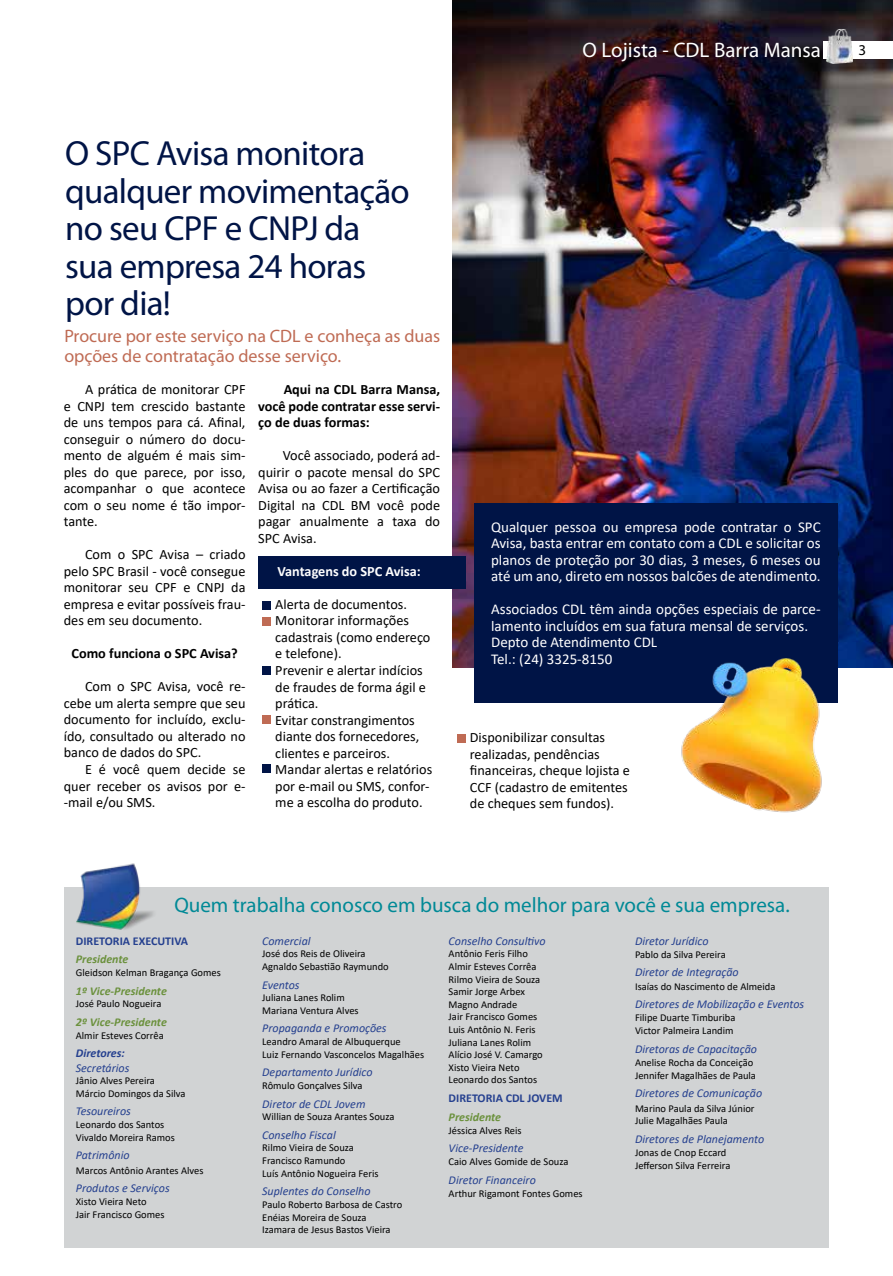
<style>
.page{position:relative;width:893px;height:1276px;background:#fff}
.page>*{position:absolute;margin:0;border:0;box-sizing:border-box;transform-origin:0 0}
.t1{font:34.95px/37.5px "Myriad Pro";letter-spacing:-.02em;color:#001446}
.t2{font:21px "Myriad Pro";color:#008996}
.t3{font:21px "Myriad Pro";color:#fff}
.t4{font:18px/19.5px "Myriad Pro";color:#bf6b54}
.t5{font:15px/16.5px "Calibri";color:#fff;text-align:justify}
.t6{font:15px "Myriad Pro";color:#000}
.t7{font:14.25px/16.5px "Calibri";color:#000;text-align:justify}
.t8{font:700 14.25px/16.5px "Calibri";color:#000;text-align:justify}
.t9{font:700 14.25px "Calibri";color:#fff}
.t10{font:italic 12px "Calibri";color:#25408f}
.t11{font:italic 700 12px "Calibri";color:#6b913d}
.t12{font:700 12px "Calibri";color:#25408f}
.t13{font:italic 700 12px "Calibri";color:#25408f}
.t14{font:10.5px/12.6px "Calibri";color:#000}
</style>
<div class="page">
<img style="left:453px;top:0;width:440px;height:667px">
<div style="left:823px;top:42px;width:70px;height:17px;background:#fff"></div>
<img style="left:826px;top:29px;width:27px;height:35px">
<div style="left:258px;top:557px;width:208px;height:32px;background:#001446"></div>
<div style="left:64px;top:887px;width:765px;height:361px;background:#d1d3d4"></div>
<img style="left:76px;top:863px;width:78px;height:67px">
<div style="left:474px;top:503px;width:364px;height:200px;background:#001446"></div>
<div style="left:262px;top:601px;width:9px;height:8px;background:#001446"></div>
<div style="left:262px;top:617px;width:9px;height:8px;background:#bf6b54"></div>
<div style="left:262px;top:666px;width:9px;height:8px;background:#001446"></div>
<div style="left:262px;top:715px;width:9px;height:9px;background:#bf6b54"></div>
<div style="left:457px;top:734px;width:9px;height:8px;background:#bf6b54"></div>
<div style="left:262px;top:765px;width:9px;height:8px;background:#001446"></div>
<img style="left:681px;top:656px;width:169px;height:157px">
<h2 class="t3" style="left:583px;top:37px;width:240px">O Lojista - CDL Barra Mansa</h2>
<h3 class="t6" style="left:858px;top:41px;width:9px">3</h3>
<h1 class="t1" style="left:65px;top:134px;width:346px">O SPC Avisa monitora qualquer movimentação no seu CPF e CNPJ da sua empresa 24 horas por dia!</h1>
<h3 class="t4" style="left:64px;top:326px;width:377px">Procure por este serviço na CDL e conheça as duas opções de contratação desse serviço.</h3>
<h3 class="t7" style="left:64px;top:381px;width:183px;text-indent:21px">A prática de monitorar CPF e CNPJ tem crescido bastante de uns tempos para cá. Afinal, conseguir o número do docu&shy;mento de alguém é mais sim&shy;ples do que parece, por isso, acompanhar o que acontece com o seu nome é tão impor&shy;tante.</h3>
<h3 class="t7" style="left:64px;top:546px;width:183px;text-indent:21px">Com o SPC Avisa – criado pelo SPC Brasil - você consegue monitorar seu CPF e CNPJ da empresa e evitar possíveis frau&shy;des em seu documento.</h3>
<h3 class="t8" style="left:71px;top:645px;width:168px">Como funciona o SPC Avisa?</h3>
<h3 class="t7" style="left:64px;top:678px;width:183px;text-indent:21px">Com o SPC Avisa, você re&shy;cebe um alerta sempre que seu documento for incluído, exclu&shy;ído, consultado ou alterado no banco de dados do SPC.</h3>
<h3 class="t7" style="left:64px;top:760px;width:183px;text-indent:21px">E é você quem decide se quer receber os avisos por e--mail e/ou SMS.</h3>
<h3 class="t8" style="left:258px;top:381px;width:183px;text-indent:25px">Aqui na CDL Barra Mansa, você pode contratar esse servi&shy;ço de duas formas:</h3>
<h3 class="t7" style="left:258px;top:447px;width:183px;text-indent:24px">Você associado, poderá ad&shy;quirir o pacote mensal do SPC Avisa ou ao fazer a Certificação Digital na CDL BM você pode pagar anualmente a taxa do SPC Avisa.</h3>
<h3 class="t9" style="left:278px;top:561px;width:145px">Vantagens do SPC Avisa:</h3>
<h3 class="t7" style="left:263px;top:595px;width:146px">• Alerta de documentos.</h3>
<h3 class="t7" style="left:275px;top:612px;width:157px;text-align:left;text-indent:-13px">• Monitorar informações cadastrais (como endereço e telefone).</h3>
<h3 class="t7" style="left:275px;top:661px;width:152px;text-align:left;text-indent:-13px">• Prevenir e alertar indícios de fraudes de forma ágil e prática.</h3>
<h3 class="t7" style="left:275px;top:711px;width:145px;text-align:left;text-indent:-13px">• Evitar constrangimentos diante dos fornecedores, clientes e parceiros.</h3>
<h3 class="t7" style="left:275px;top:760px;width:158px;text-align:left;text-indent:-13px">• Mandar alertas e relatórios por e-mail ou SMS, confor&shy;me a escolha do produto.</h3>
<h3 class="t5" style="left:491px;top:518px;width:331px">Qualquer pessoa ou empresa pode contratar o SPC Avisa, basta entrar em contato com a CDL e solicitar os planos de proteção por 30 dias, 3 meses, 6 meses ou até um ano, direto em nossos balcões de atendimento.</h3>
<h3 class="t5" style="left:491px;top:600px;width:331px;text-align:left">Associados CDL têm ainda opções especiais de parce&shy;lamento incluídos em sua fatura mensal de serviços.<br>Depto de Atendimento CDL<br>Tel.: (24) 3325-8150</h3>
<h3 class="t7" style="left:470px;top:729px;width:162px;text-align:left;text-indent:-13px">• Disponibilizar consultas realizadas, pendências financeiras, cheque lojista e<br>CCF (cadastro de emitentes de cheques sem fundos).</h3>
<h2 class="t2" style="left:174px;top:892px;width:617px">Quem trabalha conosco em busca do melhor para você e sua empresa.</h2>
<p class="t12" style="left:76px;top:932px;width:114px">DIRETORIA EXECUTIVA</p>
<p class="t11" style="left:76px;top:951px;width:54px">Presidente</p>
<p class="t14" style="left:76px;top:966px;width:147px">Gleidson Kelman Bragança Gomes</p>
<p class="t11" style="left:76px;top:982px;width:93px">1º Vice-Presidente</p>
<p class="t14" style="left:76px;top:997px;width:87px">José Paulo Nogueira</p>
<p class="t11" style="left:76px;top:1013px;width:93px">2º Vice-Presidente</p>
<p class="t14" style="left:76px;top:1028px;width:89px">Almir Esteves Corrêa</p>
<p class="t13" style="left:76px;top:1044px;width:51px">Diretores:</p>
<p class="t10" style="left:76px;top:1059px;width:55px">Secretários</p>
<p class="t14" style="left:76px;top:1074px;width:111px">Jânio Alves Pereira<br>Márcio Domingos da Silva</p>
<p class="t10" style="left:76px;top:1103px;width:57px">Tesoureiros</p>
<p class="t14" style="left:76px;top:1118px;width:101px">Leonardo dos Santos<br>Vivaldo Moreira Ramos</p>
<p class="t10" style="left:76px;top:1147px;width:55px">Patrimônio</p>
<p class="t14" style="left:76px;top:1163px;width:129px">Marcos Antônio Arantes Alves</p>
<p class="t10" style="left:76px;top:1180px;width:95px">Produtos e Serviços</p>
<p class="t14" style="left:76px;top:1195px;width:90px">Xisto Vieira Neto<br>Jair Francisco Gomes</p>
<p class="t10" style="left:449px;top:932px;width:99px">Conselho Consultivo</p>
<p class="t14" style="left:449px;top:947px;width:96px">Antônio Feris Filho<br>Almir Esteves Corrêa<br>Rilmo Vieira de Souza<br>Samir Jorge Arbex<br>Magno Andrade<br>Jair Francisco Gomes<br>Luis Antônio N. Feris<br>Juliana Lanes Rolim<br>Alício José V. Camargo<br>Xisto Vieira Neto<br>Leonardo dos Santos</p>
<p class="t12" style="left:449px;top:1089px;width:116px">DIRETORIA CDL JOVEM</p>
<p class="t11" style="left:449px;top:1108px;width:54px">Presidente</p>
<p class="t14" style="left:449px;top:1123px;width:75px">Jéssica Alves Reis</p>
<p class="t10" style="left:449px;top:1140px;width:76px">Vice-Presidente</p>
<p class="t14" style="left:449px;top:1155px;width:121px">Caio Alves Gomide de Souza</p>
<p class="t10" style="left:449px;top:1171px;width:89px">Diretor Financeiro</p>
<p class="t14" style="left:449px;top:1187px;width:136px">Arthur Rigamont Fontes Gomes</p>
<p class="t10" style="left:635px;top:932px;width:75px">Diretor Jurídico</p>
<p class="t14" style="left:635px;top:947px;width:92px">Pablo da Silva Pereira</p>
<p class="t10" style="left:635px;top:964px;width:105px">Diretor de Integração</p>
<p class="t14" style="left:635px;top:979px;width:142px">Isaías do Nascimento de Almeida</p>
<p class="t10" style="left:635px;top:996px;width:171px">Diretores de Mobilização e Eventos</p>
<p class="t14" style="left:635px;top:1011px;width:102px;line-height:13px">Filipe Duarte Timburiba<br>Victor Palmeira Landim</p>
<p class="t10" style="left:635px;top:1040px;width:124px">Diretoras de Capacitação</p>
<p class="t14" style="left:635px;top:1056px;width:122px">Anelise Rocha da Conceição<br>Jennifer Magalhães de Paula</p>
<p class="t10" style="left:635px;top:1085px;width:129px">Diretores de Comunicação</p>
<p class="t14" style="left:635px;top:1101px;width:121px">Marino Paula da Silva Júnior<br>Julie Magalhães Paula</p>
<p class="t10" style="left:635px;top:1130px;width:131px">Diretores de Planejamento</p>
<p class="t14" style="left:635px;top:1145px;width:97px;line-height:13px">Jonas de Cnop Eccard<br>Jefferson Silva Ferreira</p>
<p class="t10" style="left:262px;top:932px;width:50px">Comercial</p>
<p class="t14" style="left:262px;top:947px;width:128px">José dos Reis de Oliveira<br>Agnaldo Sebastião Raymundo</p>
<p class="t10" style="left:262px;top:976px;width:39px">Eventos</p>
<p class="t14" style="left:262px;top:991px;width:98px">Juliana Lanes Rolim<br>Mariana Ventura Alves</p>
<p class="t10" style="left:262px;top:1020px;width:126px">Propaganda e Promoções</p>
<p class="t14" style="left:262px;top:1035px;width:163px">Leandro Amaral de Albuquerque<br>Luiz Fernando Vasconcelos Magalhães</p>
<p class="t10" style="left:262px;top:1064px;width:112px">Departamento Jurídico</p>
<p class="t14" style="left:262px;top:1079px;width:102px">Rômulo Gonçalves Silva</p>
<p class="t10" style="left:262px;top:1095px;width:105px">Diretor de CDL Jovem</p>
<p class="t14" style="left:262px;top:1110px;width:134px">Willian de Souza Arantes Souza</p>
<p class="t10" style="left:262px;top:1126px;width:75px">Conselho Fiscal</p>
<p class="t14" style="left:262px;top:1141px;width:118px">Rilmo Vieira de Souza<br>Francisco Ramundo<br>Luís Antônio Nogueira Feris</p>
<p class="t10" style="left:262px;top:1183px;width:110px">Suplentes do Conselho</p>
<p class="t14" style="left:262px;top:1197px;width:142px">Paulo Roberto Barbosa de Castro<br>Enéias Moreira de Souza<br>Izamara de Jesus Bastos Vieira</p>
</div>
